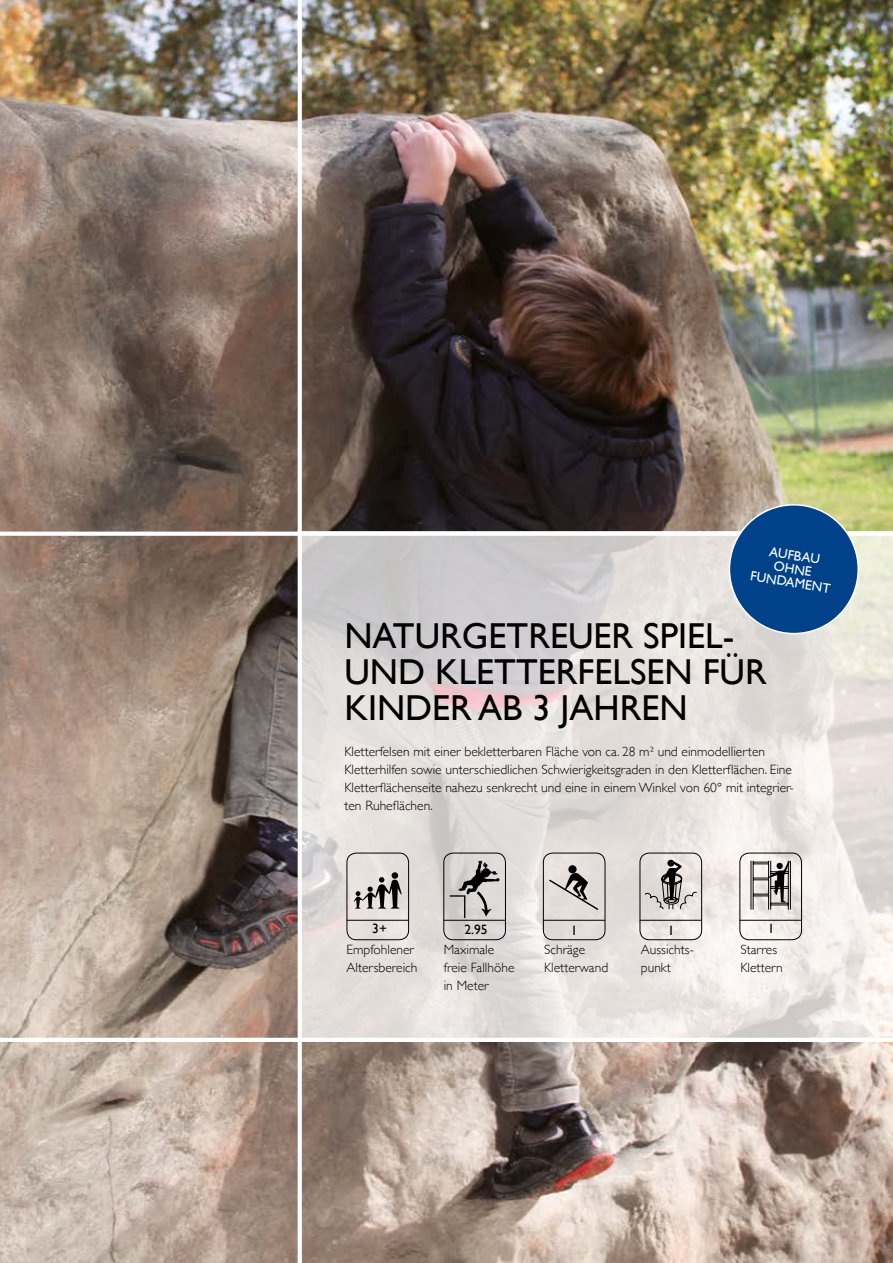
<style>
.page{position:relative;width:893px;height:1263px;background:#fff}
.page>*{position:absolute;margin:0;border:0;box-sizing:border-box;transform-origin:0 0}
.t1{font:36px/36px "Gill Sans";color:#000}
.t2{font:300 13.5px/18px "Gill Sans";color:#000}
.t3{font:13.5px/13.5px "Gill Sans";color:#fff;text-align:center}
.t4{font:13.5px "Gill Sans";color:#000}
</style>
<div class="page">
<img style="left:0;top:0;width:893px;height:1263px">
<svg style="left:302px;top:531px;width:591px;height:507px;fill:#e5dfdc"></svg>
<div style="left:392px;top:872px;width:6px;height:7px;background:#000;border-radius:50%"></div>
<svg style="left:354px;top:877px;width:48px;height:31px"></svg>
<svg style="left:645px;top:861px;width:52px;height:48px"></svg>
<svg style="left:450px;top:861px;width:50px;height:57px"></svg>
<hr style="left:768px;top:861px;width:1px;height:49px;background:#000">
<hr style="left:770px;top:861px;width:1px;height:49px;background:#000">
<svg style="left:754px;top:861px;width:36px;height:44px"></svg>
<hr style="left:751px;top:861px;width:1px;height:49px;background:#000">
<hr style="left:753px;top:861px;width:1px;height:49px;background:#000">
<hr style="left:790px;top:861px;width:1px;height:49px;background:#000">
<hr style="left:788px;top:861px;width:1px;height:49px;background:#000">
<div style="left:640px;top:853px;width:62px;height:87px;border:1px solid #000;border-radius:9px"></div>
<hr style="left:640px;top:920px;width:62px;height:1px;background:#000">
<div style="left:347px;top:853px;width:62px;height:87px;border:1px solid #000;border-radius:9px"></div>
<hr style="left:347px;top:920px;width:62px;height:1px;background:#000">
<div style="left:443px;top:853px;width:63px;height:87px;border:1px solid #000;border-radius:9px"></div>
<hr style="left:444px;top:920px;width:61px;height:1px;background:#000">
<div style="left:568px;top:865px;width:9px;height:8px;background:#000;border-radius:50%"></div>
<svg style="left:549px;top:872px;width:49px;height:38px"></svg>
<div style="left:543px;top:853px;width:62px;height:87px;border:1px solid #000;border-radius:9px"></div>
<hr style="left:543px;top:920px;width:62px;height:1px;background:#000">
<div style="left:739px;top:853px;width:63px;height:87px;border:1px solid #000;border-radius:9px"></div>
<hr style="left:740px;top:920px;width:61px;height:1px;background:#000">
<hr style="left:298px;top:0;width:4px;height:1263px;background:#fff">
<hr style="left:0;top:1038px;width:893px;height:4px;background:#fff">
<hr style="left:0;top:532px;width:893px;height:4px;background:#fff">
<div style="left:729px;top:505px;width:129px;height:129px;background:#004289;border-radius:50%"></div>
<p class="t3" style="left:756px;top:542px;width:82px;rotate:9deg">AUFBAU<br>OHNE<br>FUNDAMENT</p>
<h1 class="t1" style="left:344px;top:617px;width:424px">NATURGETREUER SPIEL-<br>UND KLETTERFELSEN FÜR<br>KINDER AB 3 JAHREN</h1>
<p class="t2" style="left:344px;top:742px;width:451px">Kletterfelsen mit einer bekletterbaren Fläche von ca. 28 m² und einmodellierten Kletterhilfen sowie unterschiedlichen Schwierigkeitsgraden in den Kletterflächen. Eine Kletterflächenseite nahezu senkrecht und eine in einem Winkel von 60° mit integrier&shy;ten Ruheflächen.</p>
<p class="t4" style="left:372px;top:921px;width:16px">3+</p>
<p class="t4" style="left:464px;top:921px;width:25px">2.95</p>
<p class="t4" style="left:571px;top:922px;width:8px">1</p>
<p class="t4" style="left:668px;top:922px;width:8px">1</p>
<p class="t4" style="left:768px;top:921px;width:8px">1</p>
<p class="t2" style="left:347px;top:940px;width:72px">Empfohlener<br>Altersbereich</p>
<p class="t2" style="left:444px;top:940px;width:72px">Maximale freie Fallhöhe in Meter</p>
<p class="t2" style="left:544px;top:940px;width:66px">Schräge<br>Kletterwand</p>
<p class="t2" style="left:641px;top:940px;width:55px">Aussichts&shy;punkt</p>
<p class="t2" style="left:740px;top:940px;width:44px">Starres<br>Klettern</p>
</div>
